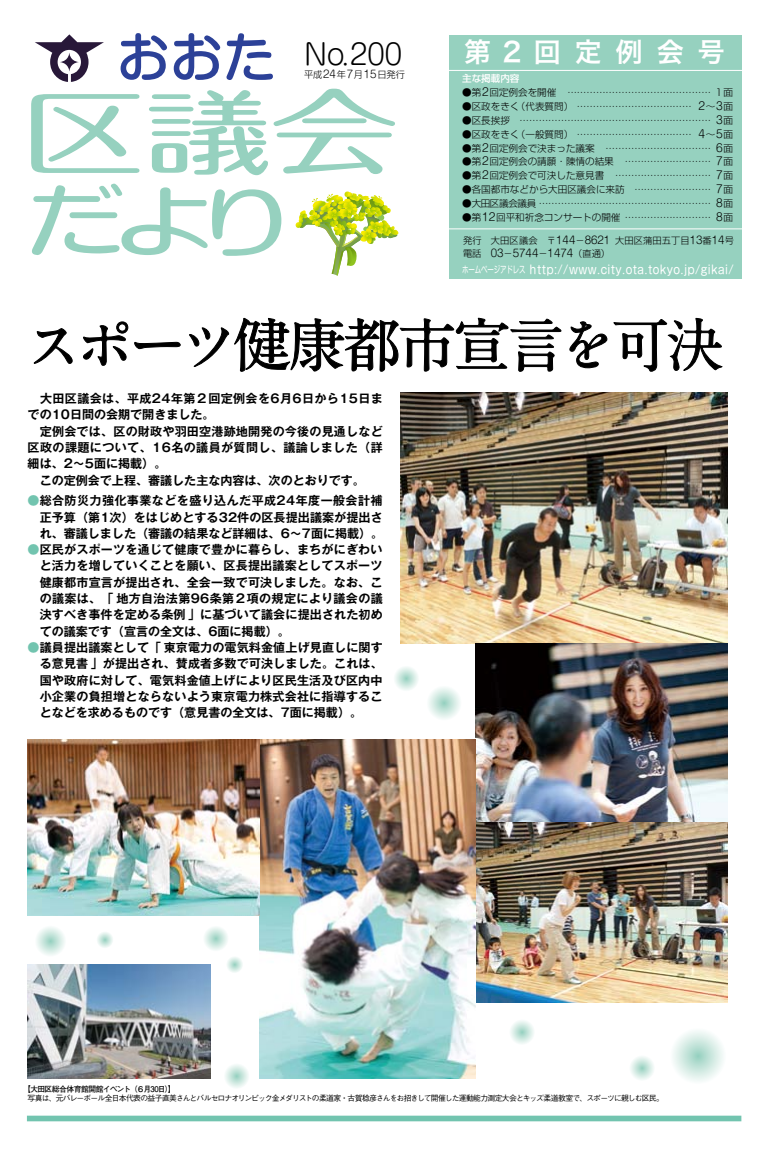
<style>
.page{position:relative;width:774px;height:1149px;background:#fff}
.page>*{position:absolute;margin:0;border:0;box-sizing:border-box;transform-origin:0 0}
.t1{font:700 58.1px "A1 Mincho Std";letter-spacing:-.075em;color:#000}
.t2{font:500 53.1px "Shin M Go Pro";color:#2c4198}
.t3{font:300 28.3px "Shin M Go Pro";color:#000}
.t4{font:26.9px "Hira Kaku Pro W6";color:#fff}
.t5{font:700 12px/16.3px "Gothic MB101 Pr 6 De";letter-spacing:.01em;color:#000;text-align:justify}
.t6{font:11.7px "Shin M Go Pro";letter-spacing:.04em;color:#fff;scale:.9 1}
.t7{font:300 10.9px "Shin M Go Pro";color:#000}
.t8{font:300 10.5px "Shin M Go Pro";color:#000}
.t9{font:300 9.6px "Shin Go Pro";color:#000}
.t10{font:300 9.6px "Shin Go Pro";letter-spacing:-.035em;color:#000}
.t11{font:500 9.6px "Shin Go Pr 5";color:#fff}
.t12{font:300 9.2px "Shin Go Pro";letter-spacing:.015em;color:#000}
.t13{font:9.2px "Shin M Go Pro";letter-spacing:-.02em;color:#fff;scale:.7 1}
.t14{font:500 7.8px "Gothic BBB Pr 6";letter-spacing:-.105em;color:#000}
.t15{font:700 7.8px "Futo Go B101 Pr 6";letter-spacing:-.085em;color:#000}
.s1{font-family:"Shin Go Pro";font-size:9.2px}
.s2{color:#72c4af}
</style>
<div class="page">
<div style="left:27px;top:1115px;width:714px;height:5px;background:#72c4af"></div>
<div style="left:449px;top:35px;width:293px;height:244px;background:#96d1bf"></div>
<svg style="left:32px;top:184px;width:249px;height:72px"></svg>
<svg style="left:31px;top:94px;width:109px;height:79px"></svg>
<svg style="left:149px;top:88px;width:246px;height:88px"></svg>
<hr style="left:442px;top:70px;width:304px;height:1px;background:#fff">
<hr style="left:446px;top:228px;width:300px;height:1px;background:#fff">
<svg style="left:295px;top:191px;width:104px;height:84px"></svg>
<svg style="left:35px;top:34px;width:69px;height:48px"></svg>
<svg style="left:34px;top:328px;width:39px;height:36px"></svg>
<svg style="left:83px;top:321px;width:45px;height:45px"></svg>
<svg style="left:134px;top:341px;width:47px;height:8px"></svg>
<svg style="left:189px;top:317px;width:372px;height:55px"></svg>
<svg style="left:569px;top:321px;width:38px;height:47px"></svg>
<svg style="left:613px;top:318px;width:109px;height:53px"></svg>
<img style="left:401px;top:392px;width:326px;height:251px">
<img style="left:476px;top:643px;width:251px;height:179px">
<img style="left:476px;top:822px;width:251px;height:180px">
<img style="left:260px;top:739px;width:216px;height:338px">
<img style="left:28px;top:964px;width:182px;height:113px">
<img style="left:28px;top:739px;width:232px;height:175px">
<svg style="left:669px;top:1026px;width:57px;height:57px"></svg>
<svg style="left:628px;top:1054px;width:27px;height:26px"></svg>
<svg style="left:202px;top:924px;width:27px;height:27px"></svg>
<svg style="left:225px;top:955px;width:18px;height:17px"></svg>
<svg style="left:393px;top:664px;width:26px;height:27px"></svg>
<svg style="left:426px;top:684px;width:36px;height:36px"></svg>
<svg style="left:508px;top:1018px;width:27px;height:26px"></svg>
<svg style="left:96px;top:930px;width:17px;height:17px"></svg>
<svg style="left:34px;top:924px;width:32px;height:32px"></svg>
<svg style="left:223px;top:1062px;width:26px;height:26px"></svg>
<h2 class="t2" style="left:117px;top:14px;width:161px">おおた</h2>
<h3 class="t3" style="left:304px;top:31px;width:99px">No.200</h3>
<p class="t8" style="left:323px;top:66px;width:14px">24</p>
<p class="t8" style="left:364px;top:66px;width:14px">15</p>
<p class="t8" style="left:347px;top:66px;width:8px">7</p>
<p class="t12" style="left:337px;top:67px;width:11px">年</p>
<p class="t12" style="left:377px;top:67px;width:29px">日発行</p>
<p class="t12" style="left:304px;top:67px;width:20px">平成</p>
<p class="t12" style="left:354px;top:67px;width:11px">月</p>
<h3 class="t4" style="left:464px;top:28px;width:59px">第 2</h3>
<h3 class="t4" style="left:534px;top:28px;width:28px">回</h3>
<h3 class="t4" style="left:575px;top:28px;width:28px">定</h3>
<h3 class="t4" style="left:616px;top:28px;width:28px">例</h3>
<h3 class="t4" style="left:657px;top:28px;width:28px">会</h3>
<h3 class="t4" style="left:698px;top:28px;width:28px">号</h3>
<p class="t11" style="left:462px;top:71px;width:59px">主な掲載内容</p>
<p class="t7" style="left:482px;top:83px;width:8px">2</p>
<p class="t9" style="left:489px;top:85px;width:68px">回定例会を開催</p>
<p class="t9" style="left:462px;top:85px;width:21px">●第</p>
<p class="t9" style="left:567px;top:85px;width:167px">……………………………………… １面</p>
<p class="t9" style="left:516px;top:99px;width:177px">（代表質問） ………………………………</p>
<p class="t9" style="left:462px;top:99px;width:59px">●区政をきく</p>
<p class="t7" style="left:698px;top:97px;width:8px">2</p>
<p class="t7" style="left:716px;top:97px;width:8px">3</p>
<p class="t9" style="left:723px;top:99px;width:11px">面</p>
<p class="t9" style="left:706px;top:99px;width:11px">～</p>
<p class="t9" style="left:462px;top:112px;width:49px">●区長挨拶</p>
<p class="t7" style="left:716px;top:111px;width:8px">3</p>
<p class="t9" style="left:723px;top:112px;width:11px">面</p>
<p class="t9" style="left:519px;top:112px;width:193px">……………………………………………………</p>
<p class="t9" style="left:516px;top:126px;width:177px">（一般質問） ………………………………</p>
<p class="t9" style="left:462px;top:126px;width:59px">●区政をきく</p>
<p class="t7" style="left:698px;top:125px;width:8px">4</p>
<p class="t7" style="left:716px;top:125px;width:8px">5</p>
<p class="t9" style="left:723px;top:126px;width:11px">面</p>
<p class="t9" style="left:706px;top:126px;width:11px">～</p>
<p class="t7" style="left:482px;top:139px;width:8px">2</p>
<p class="t9" style="left:489px;top:140px;width:107px">回定例会で決まった議案</p>
<p class="t9" style="left:462px;top:140px;width:21px">●第</p>
<p class="t7" style="left:716px;top:139px;width:8px">6</p>
<p class="t9" style="left:723px;top:140px;width:11px">面</p>
<p class="t9" style="left:606px;top:140px;width:107px">……………………………</p>
<p class="t7" style="left:482px;top:152px;width:8px">2</p>
<p class="t9" style="left:489px;top:154px;width:126px">回定例会の請願・陳情の結果</p>
<p class="t9" style="left:462px;top:154px;width:21px">●第</p>
<p class="t7" style="left:716px;top:152px;width:8px">7</p>
<p class="t9" style="left:723px;top:154px;width:11px">面</p>
<p class="t9" style="left:625px;top:154px;width:88px">………………………</p>
<p class="t7" style="left:482px;top:166px;width:8px">2</p>
<p class="t9" style="left:489px;top:168px;width:116px">回定例会で可決した意見書</p>
<p class="t9" style="left:462px;top:168px;width:21px">●第</p>
<p class="t7" style="left:716px;top:166px;width:8px">7</p>
<p class="t9" style="left:723px;top:168px;width:11px">面</p>
<p class="t9" style="left:615px;top:168px;width:97px">…………………………</p>
<p class="t9" style="left:462px;top:181px;width:164px">●各国都市などから大田区議会に来訪</p>
<p class="t7" style="left:716px;top:180px;width:8px">7</p>
<p class="t9" style="left:723px;top:181px;width:11px">面</p>
<p class="t9" style="left:634px;top:181px;width:78px">……………………</p>
<p class="t7" style="left:716px;top:194px;width:8px">8</p>
<p class="t10" style="left:462px;top:195px;width:250px">●大田区議会議員 ………………………………………………</p>
<p class="t9" style="left:723px;top:195px;width:11px">面</p>
<p class="t7" style="left:482px;top:208px;width:15px">12</p>
<p class="t7" style="left:716px;top:208px;width:8px">8</p>
<p class="t9" style="left:496px;top:209px;width:216px">回平和祈念コンサートの開催 ………………………</p>
<p class="t9" style="left:462px;top:209px;width:21px">●第</p>
<p class="t9" style="left:723px;top:209px;width:11px">面</p>
<p class="t12" style="left:463px;top:233px;width:20px">発行</p>
<p class="t12" style="left:463px;top:246px;width:20px">電話</p>
<p class="t12" style="left:491px;top:233px;width:48px">大田区議会</p>
<p class="t8" style="left:556px;top:232px;width:56px">144<span class="s1">－</span>8621</p>
<p class="t8" style="left:690px;top:232px;width:14px">13</p>
<p class="t8" style="left:712px;top:232px;width:14px">14</p>
<p class="t12" style="left:703px;top:233px;width:11px">番</p>
<p class="t12" style="left:615px;top:233px;width:76px">大田区蒲田五丁目</p>
<p class="t12" style="left:725px;top:233px;width:11px">号</p>
<p class="t12" style="left:547px;top:233px;width:11px">〒</p>
<p class="t8" style="left:491px;top:244px;width:84px">03<span class="s1">－</span>5744<span class="s1">－</span>1474</p>
<p class="t12" style="left:573px;top:246px;width:38px">（直通(</p>
<p class="t6" style="left:530px;top:260px;width:228px">http://www.city.ota.tokyo.jp/gikai/</p>
<p class="t13" style="left:462px;top:262px;width:92px">ホームページアドレス</p>
<h1 class="t1" style="left:25px;top:298px;width:701px">スポーツ健康都市宣言を可決</h1>
<p class="t5" style="left:28px;top:390px;width:357px;text-align:left">　大田区議会は、平成24年第２回定例会を6月6日から15日までの10日間の会期で開きました。<br>　定例会では、区の財政や羽田空港跡地開発の今後の見通しなど区政の課題について、16名の議員が質問し、議論しました（詳細は、2～5面に掲載(。<br>　この定例会で上程、審議した主な内容は、次のとおりです。</p>
<p class="t5" style="left:40px;top:492px;width:345px;text-indent:-12px"><span class="s2">●</span>総合防災力強化事業などを盛り込んだ平成24年度一般会計補正予算（第1次）をはじめとする32件の区長提出議案が提出され、審議しました（審議の結果など詳細は、6〜 7面に掲載(。</p>
<p class="t5" style="left:40px;top:540px;width:345px;text-indent:-12px"><span class="s2">●</span>区民がスポーツを通じて健康で豊かに暮らし、まちがにぎわいと活力を増していくことを願い、区長提出議案としてスポーツ健康都市宣言が提出され、全会一致で可決しました。なお、この議案は、「地方自治法第96条第２項の規定により議会の議決すべき事件を定める条例」に基づいて議会に提出された初めての議案です（宣言の全文は、6面に掲載(。</p>
<p class="t5" style="left:40px;top:638px;width:344px;text-indent:-12px"><span class="s2">●</span>議員提出議案として「東京電力の電気料金値上げ見直しに関する意見書」が提出され、賛成者多数で可決しました。これは、国や政府に対して、電気料金値上げにより区民生活及び区内中小企業の負担増とならないよう東京電力株式会社に指導することなどを求めるものです（意見書の全文は、7面に掲載(。</p>
<p class="t15" style="left:23px;top:1081px;width:109px">【大田区総合体育館開館イベント</p>
<p class="t14" style="left:28px;top:1091px;width:638px">写真は、元バレーボール全日本代表の益子直美さんとバルセロナオリンピック金メダリストの柔道家・古賀稔彦さんをお招きして開催した運動能力測定大会とキッズ柔道教室で、スポーツに親しむ区民。</p>
<p class="t15" style="left:130px;top:1081px;width:47px">（６月30日【(</p>
</div>
